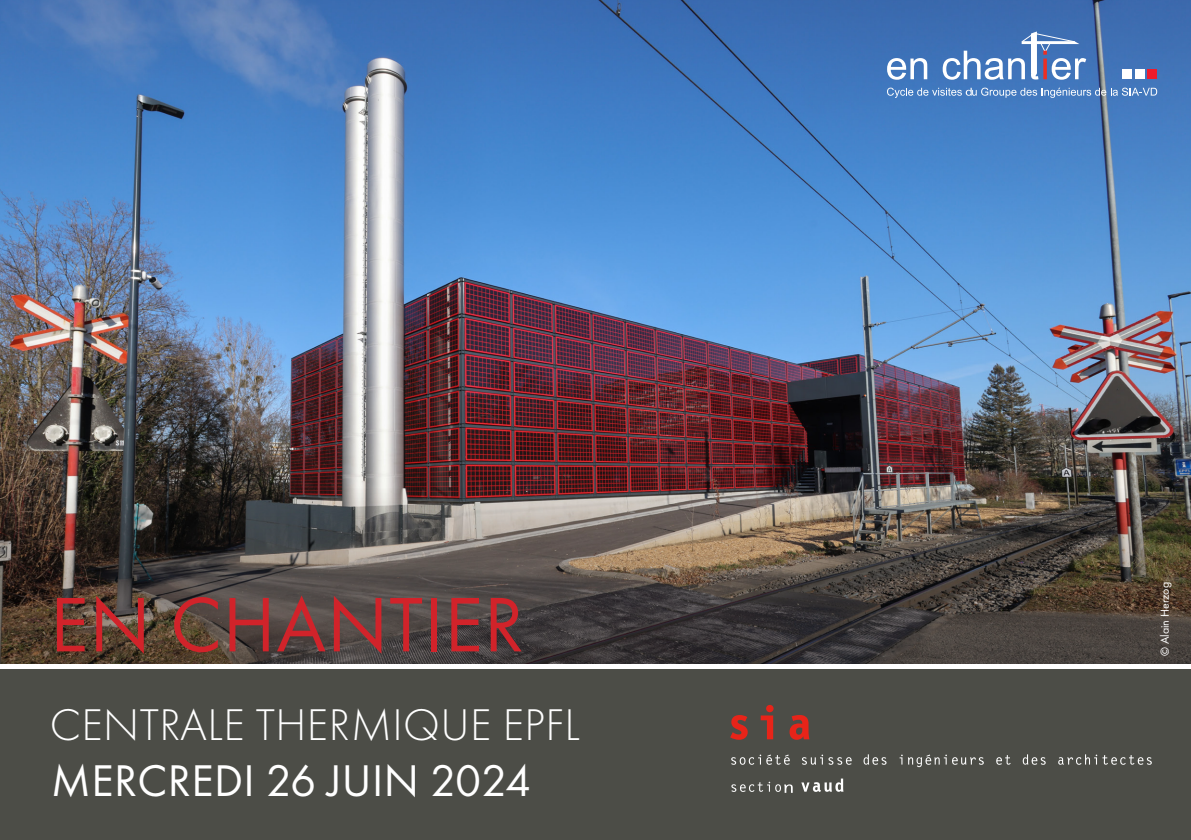
<style>
.page{position:relative;width:1191px;height:840px;background:#fff}
.page>*{position:absolute;margin:0;border:0;box-sizing:border-box;transform-origin:0 0}
.t1{font:80px "Futura PT";letter-spacing:.01em;color:#d1232a}
.t2{font:300 46px "Futura PT";letter-spacing:.01em;color:#fff}
.t3{font:46px "Futura PT";letter-spacing:.01em;color:#fff}
.t4{font:12px "Futura PT";color:#fff}
</style>
<div class="page">
<img style="left:0;top:0;width:1191px;height:487px">
<img style="left:0;top:487px;width:1191px;height:176px">
<div style="left:0;top:663px;width:1191px;height:176px;background:#4c4d47"></div>
<svg style="left:731px;top:754px;width:58px;height:10px"></svg>
<svg style="left:802px;top:754px;width:49px;height:10px"></svg>
<svg style="left:863px;top:754px;width:23px;height:10px"></svg>
<svg style="left:899px;top:754px;width:3px;height:10px"></svg>
<svg style="left:908px;top:754px;width:75px;height:12px"></svg>
<svg style="left:996px;top:755px;width:14px;height:9px"></svg>
<svg style="left:1022px;top:754px;width:23px;height:10px"></svg>
<svg style="left:1058px;top:754px;width:93px;height:10px"></svg>
<svg style="left:731px;top:781px;width:61px;height:11px"></svg>
<svg style="left:801px;top:778px;width:42px;height:13px"></svg>
<svg style="left:730px;top:704px;width:79px;height:35px"></svg>
<hr style="left:0;top:664px;width:1191px;height:4px;background:#fff">
<svg style="left:887px;top:88px;width:270px;height:10px"></svg>
<div style="left:1122px;top:70px;width:10px;height:9px;background:#fff"></div>
<div style="left:1134px;top:70px;width:10px;height:9px;background:#fff"></div>
<div style="left:1147px;top:70px;width:10px;height:9px;background:#ee1b2c"></div>
<svg style="left:887px;top:58px;width:40px;height:22px"></svg>
<svg style="left:942px;top:31px;width:144px;height:49px"></svg>
<p class="t1" style="left:50px;top:577px;width:475px">EN CHANTIER</p>
<p class="t2" style="left:50px;top:698px;width:531px">CENTRALE THERMIQUE EPFL</p>
<p class="t3" style="left:51px;top:752px;width:481px">MERCREDI 26 JUIN 2024</p>
<p class="t4" style="left:1157px;top:655px;width:76px;rotate:-90deg">© Alain Herzog</p>
</div>
